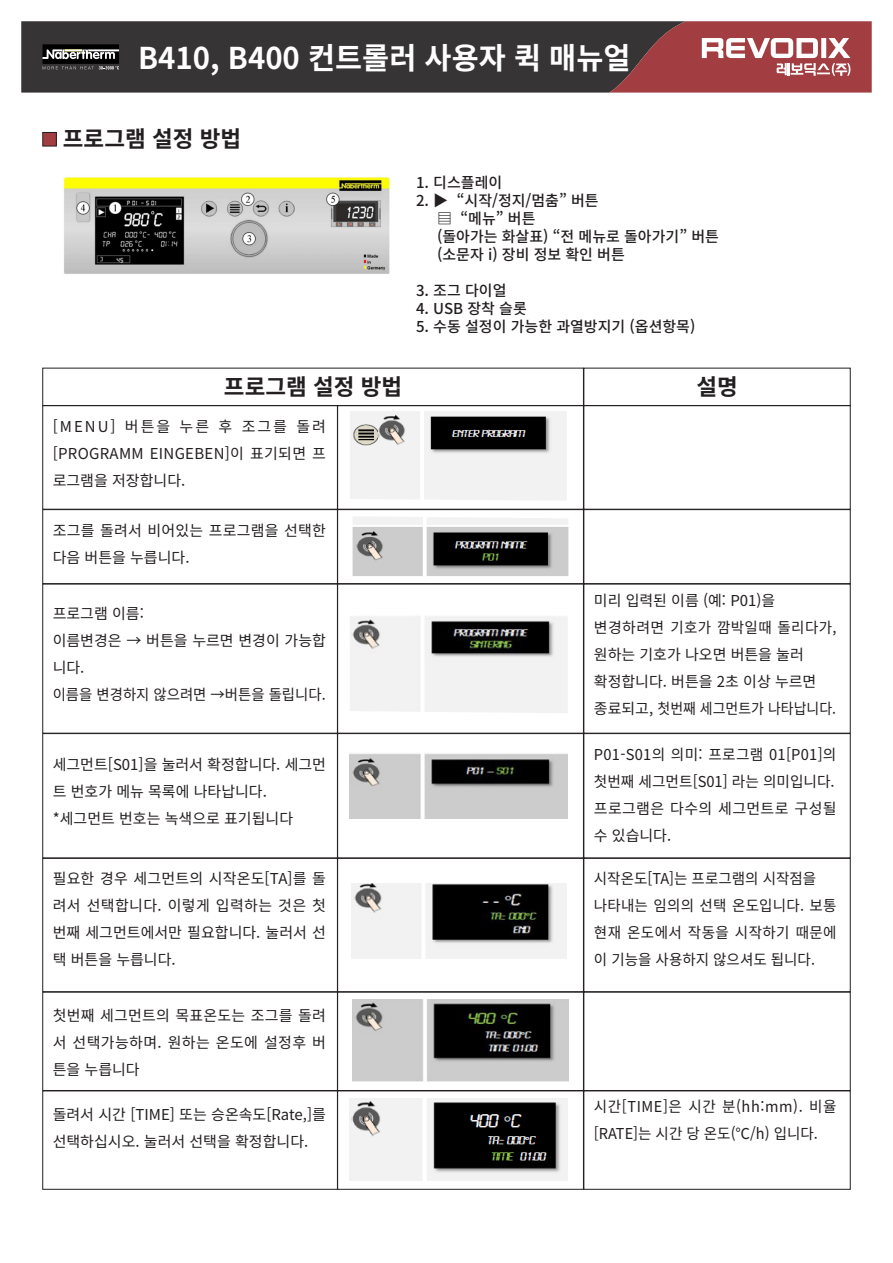
<style>
.page{position:relative;width:893px;height:1263px;background:#fff}
.page>*{position:absolute;margin:0;border:0;box-sizing:border-box;transform-origin:0 0}
.t1{font:700 30px "Noto Sans CJ Kkr";color:#fff}
.t2{font:700 22.5px "Noto Sans CJ Kkr";color:#231f20}
.t3{font:15px/27px "Noto Sans CJ Kkr";color:#231f20}
.t4{font:500 15px "Noto Sans CJ Kkr";color:#231f20}
.t5{font:15px/27px "Noto Sans CJ Kkr";letter-spacing:.04em;color:#231f20}
.t6{font:15px/27px "Noto Sans CJ Kkr";letter-spacing:.025em;color:#231f20}
.t7{font:15px/27px "Noto Sans CJ Kkr";letter-spacing:.02em;color:#231f20}
.t8{font:15px "Noto Sans CJ Kkr";color:#231f20;scale:.96 1}
</style>
<div class="page">
<div style="left:21px;top:21px;width:588px;height:72px;background:#363435"></div>
<svg style="left:609px;top:21px;width:263px;height:72px;background:#9f5457"></svg>
<div style="left:43px;top:132px;width:13px;height:14px;background:#a23e42"></div>
<div style="left:43px;top:132px;width:14px;height:14px;border:1px solid #231f20"></div>
<div style="left:43px;top:44px;width:76px;height:20px;background:#000"></div>
<svg style="left:43px;top:49px;width:76px;height:10px"></svg>
<svg style="left:43px;top:66px;width:76px;height:3px"></svg>
<img style="left:63px;top:175px;width:327px;height:99px">
<div style="left:43px;top:405px;width:295px;height:104px;border:1px solid #231f20"></div>
<div style="left:43px;top:509px;width:295px;height:75px;border:1px solid #231f20"></div>
<div style="left:43px;top:733px;width:295px;height:125px;border:1px solid #231f20"></div>
<div style="left:43px;top:858px;width:295px;height:134px;border:1px solid #231f20"></div>
<div style="left:43px;top:992px;width:295px;height:99px;border:1px solid #231f20"></div>
<div style="left:337px;top:405px;width:247px;height:104px;border:1px solid #231f20"></div>
<div style="left:337px;top:509px;width:247px;height:75px;border:1px solid #231f20"></div>
<div style="left:337px;top:584px;width:247px;height:149px;border:1px solid #231f20"></div>
<div style="left:337px;top:733px;width:247px;height:125px;border:1px solid #231f20"></div>
<div style="left:337px;top:858px;width:247px;height:134px;border:1px solid #231f20"></div>
<div style="left:337px;top:992px;width:247px;height:99px;border:1px solid #231f20"></div>
<div style="left:584px;top:405px;width:266px;height:104px;border:1px solid #231f20"></div>
<div style="left:584px;top:509px;width:266px;height:75px;border:1px solid #231f20"></div>
<div style="left:584px;top:733px;width:266px;height:125px;border:1px solid #231f20"></div>
<div style="left:584px;top:858px;width:266px;height:134px;border:1px solid #231f20"></div>
<div style="left:584px;top:992px;width:266px;height:99px;border:1px solid #231f20"></div>
<img style="left:353px;top:517px;width:215px;height:59px">
<img style="left:350px;top:411px;width:217px;height:89px">
<img style="left:352px;top:1000px;width:217px;height:81px">
<img style="left:350px;top:616px;width:217px;height:97px">
<img style="left:350px;top:753px;width:217px;height:65px">
<img style="left:352px;top:884px;width:215px;height:74px">
<img style="left:350px;top:1099px;width:217px;height:82px">
<p class="t1" style="left:138px;top:41px;width:494px">B410, B400 컨트롤러 사용자 퀵 매뉴얼</p>
<p class="t2" style="left:63px;top:126px;width:180px">프로그램 설정 방법</p>
<p class="t4" style="left:416px;top:174px;width:88px">1. 디스플레이</p>
<p class="t4" style="left:416px;top:192px;width:184px">2. ▶ “시작/정지/멈춤” 버튼</p>
<p class="t4" style="left:437px;top:210px;width:100px">▤ “메뉴” 버튼</p>
<p class="t4" style="left:437px;top:228px;width:283px">(돌아가는 화살표) “전 메뉴로 돌아가기” 버튼</p>
<p class="t4" style="left:437px;top:246px;width:189px">(소문자 i) 장비 정보 확인 버튼</p>
<p class="t4" style="left:416px;top:282px;width:92px">3. 조그 다이얼</p>
<p class="t4" style="left:416px;top:300px;width:112px">4. USB 장착 슬롯</p>
<p class="t4" style="left:416px;top:318px;width:281px">5. 수동 설정이 가능한 과열방지기 (옵션항목)</p>
<p class="t2" style="left:224px;top:374px;width:180px">프로그램 설정 방법</p>
<p class="t2" style="left:696px;top:374px;width:43px">설명</p>
<p class="t3" style="left:53px;top:413px;width:275px;text-align:justify">[MENU] 버튼을 누른 후 조그를 돌려 [PROGRAMM EINGEBEN]이 표기되면 프 로그램을 저장합니다.</p>
<p class="t3" style="left:53px;top:517px;width:275px">조그를 돌려서 비어있는 프로그램을 선택한 다음 버튼을 누릅니다.</p>
<p class="t3" style="left:53px;top:600px;width:93px">프로그램 이름:</p>
<p class="t3" style="left:53px;top:627px;width:275px">이름변경은 → 버튼을 누르면 변경이 가능합 니다.</p>
<p class="t8" style="left:53px;top:686px;width:286px">이름을 변경하지 않으려면 →버튼을 돌립니다.</p>
<p class="t3" style="left:53px;top:752px;width:275px">세그먼트[S01]을 눌러서 확정합니다. 세그먼 트 번호가 메뉴 목록에 나타납니다.</p>
<p class="t3" style="left:53px;top:806px;width:242px">*세그먼트 번호는 녹색으로 표기됩니다</p>
<p class="t3" style="left:53px;top:866px;width:275px;text-align:justify">필요한 경우 세그먼트의 시작온도[TA]를 돌 려서 선택합니다. 이렇게 입력하는 것은 첫 번째 세그먼트에서만 필요합니다. 눌러서 선 택 버튼을 누릅니다.</p>
<p class="t3" style="left:53px;top:1002px;width:275px;text-align:justify">첫번째 세그먼트의 목표온도는 조그를 돌려 서 선택가능하며. 원하는 온도에 설정후 버 튼을 누릅니다</p>
<p class="t3" style="left:53px;top:1101px;width:275px">돌려서 시간 [TIME] 또는 승온속도[Rate,]를 선택하십시오. 눌러서 선택을 확정합니다.</p>
<p class="t3" style="left:594px;top:587px;width:183px">미리 입력된 이름 (예: P01)을</p>
<p class="t6" style="left:594px;top:614px;width:244px">변경하려면 기호가 깜박일때 돌리다가, 원하는 기호가 나오면 버튼을 눌러</p>
<p class="t3" style="left:594px;top:668px;width:224px">확정합니다. 버튼을 2초 이상 누르면</p>
<p class="t3" style="left:594px;top:695px;width:244px">종료되고, 첫번째 세그먼트가 나타납니다.</p>
<p class="t3" style="left:594px;top:741px;width:244px">P01-S01의 의미: 프로그램 01[P01]의 첫번째 세그먼트[S01] 라는 의미입니다.</p>
<p class="t7" style="left:594px;top:795px;width:244px">프로그램은 다수의 세그먼트로 구성될 수 있습니다.</p>
<p class="t3" style="left:594px;top:865px;width:224px">시작온도[TA]는 프로그램의 시작점을</p>
<p class="t3" style="left:594px;top:892px;width:244px;text-align:justify">나타내는 임의의 선택 온도입니다. 보통 현재 온도에서 작동을 시작하기 때문에 이 기능을 사용하지 않으셔도 됩니다.</p>
<p class="t5" style="left:594px;top:1093px;width:244px">시간[TIME]은 시간 분(hh:mm). 비율 [RATE]는 시간 당 온도(℃/h) 입니다.</p>
</div>
